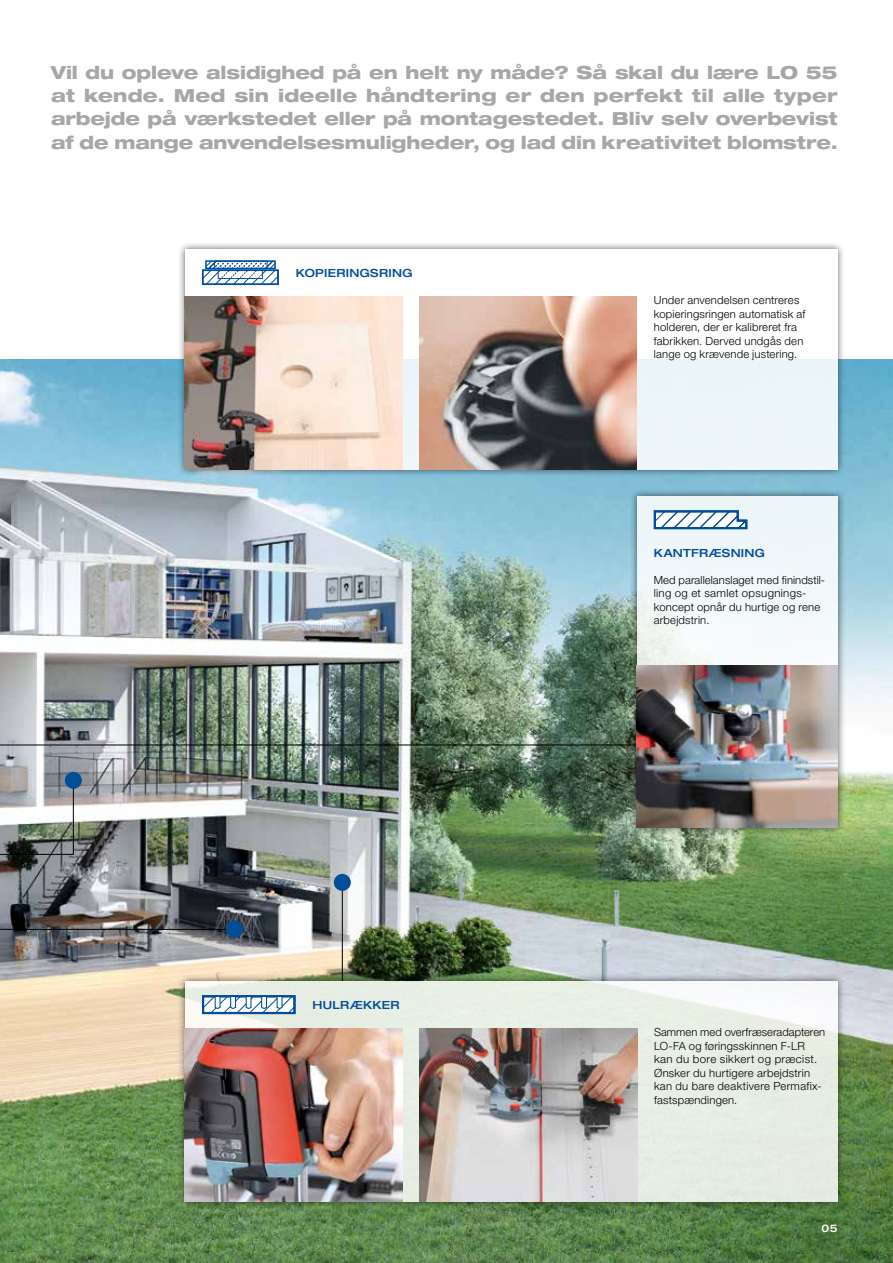
<style>
.page{position:relative;width:893px;height:1263px;background:#fff}
.page>*{position:absolute;margin:0;border:0;box-sizing:border-box;transform-origin:0 0}
.t1{font:800 expanded 18px/23.4px "Helvetica Neue LT Pro";letter-spacing:-.005em;color:#a7a7a8;text-align:justify}
.t2{font:300 11.25px/13.5px "Helvetica Neue LT Pro";letter-spacing:.02em;color:#000}
.t3{font:500 expanded 11.25px "Helvetica Neue LT Pro";letter-spacing:.03em;color:#004d9a}
.t4{font:500 expanded 10.5px "Helvetica Neue LT Pro";color:#fff}
</style>
<div class="page">
<img style="left:0;top:359px;width:893px;height:904px">
<svg style="left:0;top:779px;width:74px;height:76px"></svg>
<div style="left:65px;top:772px;width:17px;height:17px;background:#004d9a;border-radius:50%"></div>
<hr style="left:342px;top:882px;width:1px;height:99px;background:#000">
<div style="left:334px;top:874px;width:17px;height:17px;background:#004d9a;border-radius:50%"></div>
<img style="left:0;top:929px;width:236px;height:53px">
<div style="left:226px;top:921px;width:17px;height:17px;background:#004d9a;border-radius:50%"></div>
<hr style="left:0;top:745px;width:637px;height:1px;background:#000">
<div style="left:629px;top:489px;width:217px;height:346px;background:#000;opacity:.7"></div>
<div style="left:637px;top:496px;width:201px;height:331px;background:#f1f7fa"></div>
<div style="left:177px;top:242px;width:668px;height:235px;background:#000;opacity:.7"></div>
<div style="left:185px;top:249px;width:653px;height:220px;background:linear-gradient(to bottom,#fff,#e9f3f7)"></div>
<div style="left:177px;top:973px;width:668px;height:236px;background:#000;opacity:.7"></div>
<svg style="left:185px;top:981px;width:653px;height:220px;background:#e8eee5"></svg>
<img style="left:637px;top:665px;width:201px;height:162px">
<img style="left:185px;top:296px;width:217px;height:173px">
<img style="left:185px;top:1028px;width:217px;height:173px">
<img style="left:420px;top:1028px;width:217px;height:173px">
<div style="left:202px;top:995px;width:94px;height:19px;border:2px solid #004d9a"></div>
<svg style="left:203px;top:995px;width:92px;height:18px"></svg>
<svg style="left:653px;top:510px;width:95px;height:20px"></svg>
<div style="left:202px;top:270px;width:77px;height:15px;border:2px solid #004d9a"></div>
<svg style="left:203px;top:260px;width:75px;height:24px"></svg>
<img style="left:419px;top:296px;width:218px;height:173px">
<p class="t1" style="left:51px;top:60px;width:788px">Vil du opleve alsidighed på en helt ny måde? Så skal du lære LO 55 at kende. Med sin ideelle håndtering er den perfekt til alle typer arbejde på værkstedet eller på montagestedet. Bliv selv overbevist af de mange anvendelsesmuligheder, og lad din kreativitet blomstre.</p>
<p class="t3" style="left:296px;top:265px;width:118px">KOPIERINGSRING</p>
<p class="t3" style="left:313px;top:997px;width:89px">HULRÆKKER</p>
<p class="t2" style="left:654px;top:293px;width:153px">Under anvendelsen centreres kopieringsringen automatisk af holderen, der er kalibreret fra fabrikken. Derved undgås den lange og krævende justering.</p>
<p class="t3" style="left:654px;top:545px;width:113px">KANTFRÆSNING</p>
<p class="t2" style="left:654px;top:573px;width:173px">Med parallelanslaget med finindstil&shy;ling og et samlet opsugnings&shy;koncept opnår du hurtige og rene arbejdstrin.</p>
<p class="t2" style="left:654px;top:1025px;width:173px">Sammen med overfræseradapteren<br>LO-FA og føringsskinnen F-LR kan du bore sikkert og præcist.<br>Ønsker du hurtigere arbejdstrin kan du bare deaktivere Permafix-- fastspændingen.</p>
<p class="t4" style="left:822px;top:1222px;width:18px">05</p>
</div>
